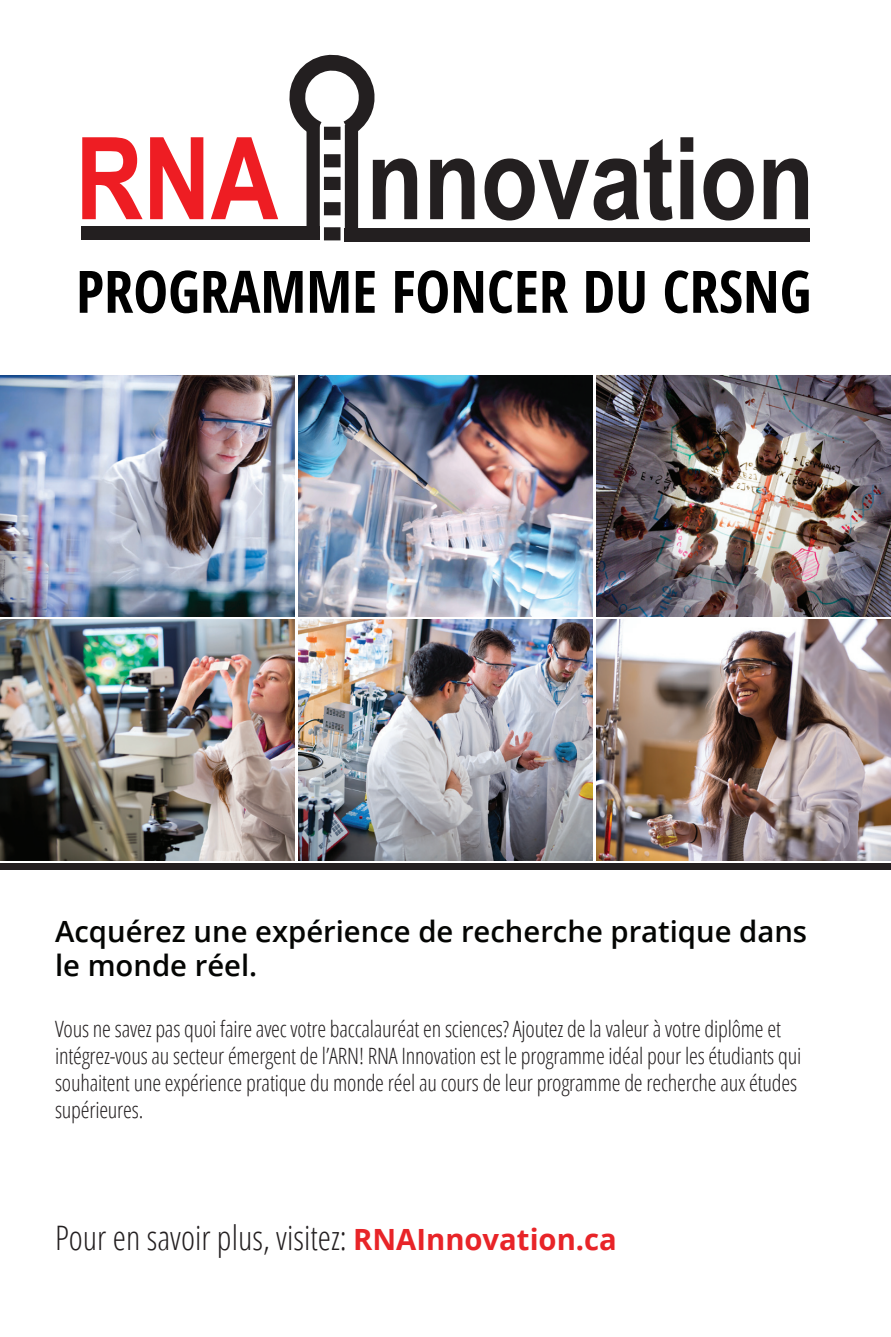
<style>
.page{position:relative;width:891px;height:1337px;background:#fff}
.page>*{position:absolute;margin:0;border:0;box-sizing:border-box;transform-origin:0 0}
.t1{font:700 114.3px "Arial Narrow";color:#231f20}
.t2{font:700 condensed 58.5px "Open Sans";color:#000}
.t3{font:300 condensed 33.75px "Open Sans";color:#231f20}
.t4{font:600 29.25px/33.8px "Open Sans";color:#040503}
.t5{font:300 condensed 22.5px/27px "Open Sans";letter-spacing:-.01em;color:#231f20}
.s1{color:#ee1d23}
.s2{font-weight:700;font-stretch:normal;font-size:29.25px;color:#e82428}
</style>
<div class="page">
<div style="left:0;top:863px;width:891px;height:7px;background:#231f20"></div>
<img style="left:0;top:376px;width:295px;height:241px">
<img style="left:298px;top:376px;width:295px;height:241px">
<img style="left:298px;top:619px;width:295px;height:241px">
<img style="left:0;top:619px;width:295px;height:241px">
<img style="left:596px;top:376px;width:295px;height:241px">
<img style="left:596px;top:619px;width:295px;height:241px">
<div style="left:81px;top:226px;width:239px;height:13px;background:#231f20"></div>
<div style="left:345px;top:229px;width:465px;height:13px;background:#231f20"></div>
<svg style="left:289px;top:54px;width:98px;height:185px"></svg>
<div style="left:325px;top:128px;width:14px;height:11px;background:#231f20"></div>
<div style="left:324px;top:127px;width:17px;height:13px;border:2px solid #231f20"></div>
<div style="left:325px;top:155px;width:14px;height:11px;background:#231f20"></div>
<div style="left:324px;top:154px;width:17px;height:13px;border:2px solid #231f20"></div>
<div style="left:325px;top:178px;width:14px;height:11px;background:#231f20"></div>
<div style="left:324px;top:177px;width:17px;height:13px;border:2px solid #231f20"></div>
<div style="left:325px;top:203px;width:14px;height:11px;background:#231f20"></div>
<div style="left:324px;top:202px;width:17px;height:13px;border:2px solid #231f20"></div>
<div style="left:325px;top:228px;width:14px;height:11px;background:#231f20"></div>
<div style="left:324px;top:227px;width:17px;height:13px;border:2px solid #231f20"></div>
<h1 class="t1" style="left:75px;top:92px;width:740px"><span class="s1">RNA</span> nnovation</h1>
<h2 class="t2" style="left:76px;top:251px;width:737px">PROGRAMME FONCER DU CRSNG</h2>
<p class="t4" style="left:55px;top:914px;width:754px">Acquérez une expérience de recherche pratique dans le monde réel.</p>
<p class="t5" style="left:55px;top:1014px;width:748px">Vous ne savez pas quoi faire avec votre baccalauréat en sciences? Ajoutez de la valeur à votre diplôme et intégrez-vous au secteur émergent de l’ARN! RNA Innovation est le programme idéal pour les étudiants qui souhaitent une expérience pratique du monde réel au cours de leur programme de recherche aux études supérieures.</p>
<p class="t3" style="left:55px;top:1215px;width:563px">Pour en savoir plus, visitez: <span class="s2">RNAInnovation.ca</span></p>
</div>
